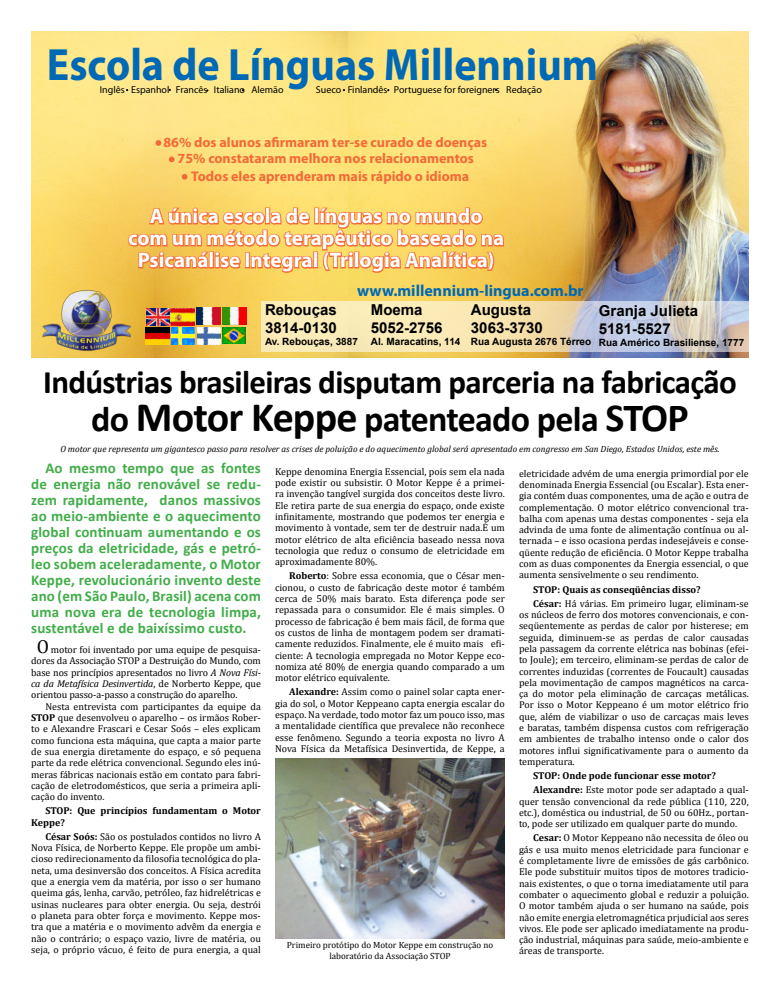
<style>
.page{position:relative;width:780px;height:993px;background:#fff}
.page>*{position:absolute;margin:0;border:0;box-sizing:border-box;transform-origin:0 0}
.t1{font:700 45.4px "Myriad Pro";color:#0069b5;scale:.93 1}
.t2{font:700 36px "Calibri";letter-spacing:-.02em;color:#000}
.t3{font:700 33px "Calibri";letter-spacing:-.02em;color:#000}
.t4{font:700 21px/22px "Myriad Pro";color:#fff;text-align:center}
.t5{font:18.8px "Cambria";color:#000}
.t6{font:700 16px "Myriad Pro";color:#0069b5}
.t7{font:700 15px/16px "Calibri";letter-spacing:.01em;color:#41ad49;text-align:justify}
.t8{font:700 15px/18px "Arial";color:#000}
.t9{font:700 14px/16px "Myriad Pro";color:#f26a38;text-align:center}
.t10{font:10px/11.3px "Cambria";color:#000;text-align:justify}
.t11{font:700 10px/14.1px "Cambria";color:#000}
.t12{font:10px "Myriad Pro";color:#000}
.t13{font:700 10px "Arial";color:#000}
.t14{font:italic 9px "Cambria";color:#000}
.t15{font:9px/10.8px "Cambria";color:#000;text-align:center}
.s1{font-size:42px}
.s2{font-size:40px}
.s3{font-style:italic}
.s4{font-weight:700}
.s5{font-weight:400}
</style>
<div class="page">
<img style="left:31px;top:31px;width:123px;height:326px">
<img style="left:154px;top:31px;width:594px;height:327px">
<svg style="left:127px;top:195px;width:378px;height:111px;background:#f6b853"></svg>
<img style="left:146px;top:308px;width:23px;height:17px">
<img style="left:171px;top:308px;width:23px;height:17px">
<img style="left:196px;top:308px;width:24px;height:17px">
<img style="left:222px;top:308px;width:24px;height:16px">
<img style="left:146px;top:327px;width:23px;height:17px">
<img style="left:172px;top:327px;width:23px;height:17px">
<img style="left:197px;top:327px;width:23px;height:17px">
<img style="left:222px;top:327px;width:23px;height:17px">
<img style="left:43px;top:289px;width:88px;height:62px">
<svg style="left:261px;top:301px;width:488px;height:50px;background:#e7dcbf"></svg>
<svg style="left:155px;top:140px;width:6px;height:6px"></svg>
<svg style="left:169px;top:156px;width:5px;height:6px"></svg>
<svg style="left:182px;top:174px;width:5px;height:6px"></svg>
<img style="left:275px;top:758px;width:230px;height:179px">
<h1 class="t1" style="left:47px;top:35px;width:594px">Escola de Línguas Millennium</h1>
<p class="t12" style="left:100px;top:83px;width:185px">Inglês Espanhol Francês Italiano Alemão</p>
<p class="t12" style="left:316px;top:83px;width:227px">Sueco Finlandês Portuguese for foreigners Redação</p>
<h3 class="t9" style="left:163px;top:134px;width:325px">86% dos alunos afirmaram ter-se curado de doenças<br>75% constataram melhora nos relacionamentos</h3>
<h3 class="t9" style="left:191px;top:168px;width:279px">Todos eles aprenderam mais rápido o idioma</h3>
<h3 class="t4" style="left:128px;top:204px;width:377px">A única escola de línguas no mundo com um método terapêutico baseado na<br>Psicanálise Integral (Trilogia Analítica)</h3>
<h3 class="t6" style="left:357px;top:279px;width:228px">www.millennium-lingua.com.br</h3>
<h3 class="t8" style="left:265px;top:301px;width:73px">Rebouças<br>3814-0130</h3>
<p class="t13" style="left:265px;top:335px;width:94px">Av. Rebouças, 3887</p>
<h3 class="t8" style="left:371px;top:301px;width:73px">Moema<br>5052-2756</h3>
<p class="t13" style="left:371px;top:335px;width:91px">Al. Maracatins, 114</p>
<h3 class="t8" style="left:471px;top:301px;width:73px">Augusta<br>3063-3730</h3>
<p class="t13" style="left:471px;top:335px;width:122px">Rua Augusta 2676 Térreo</p>
<h3 class="t8" style="left:599px;top:302px;width:101px">Granja Julieta<br>5181-5527</h3>
<p class="t13" style="left:599px;top:335px;width:147px">Rua Américo Brasiliense, 1777</p>
<h3 class="t3" style="left:43px;top:361px;width:695px">Indústrias brasileiras disputam parceria na fabricação</h3>
<h2 class="t2" style="left:91px;top:396px;width:599px">do <span class="s1">Motor Keppe</span> patenteado pela <span class="s2">STOP</span></h2>
<p class="t14" style="left:60px;top:443px;width:660px">O motor que representa um gigantesco passo para resolver as crises de poluição e do aquecimento global será apresentado em congresso em San Diego, Estados Unidos, este mês.</p>
<p class="t7" style="left:31px;top:459px;width:231px;text-indent:14px">Ao mesmo tempo que as fontes de energia não renovável se redu&shy;zem rapidamente, danos massivos ao meio-ambiente e o aquecimento global continuam aumentando e os preços da eletricidade, gás e petró&shy;leo sobem aceleradamente, o Motor Keppe, revolucionário invento deste ano (em São Paulo, Brasil) acena com uma nova era de tecnologia limpa, sustentável e de baixíssimo custo.</p>
<p class="t10" style="left:31px;top:644px;width:231px;text-indent:20px">motor foi inventado por uma equipe de pesquisa&shy;dores da Associação STOP a Destruição do Mundo, com base nos princípios apresentados no livro <span class="s3">A Nova Físi&shy;ca da Metafísica Desinvertida</span>, de Norberto Keppe, que orientou passo-a-passo a construção do aparelho.</p>
<p class="t10" style="left:31px;top:700px;width:231px;text-indent:14px">Nesta entrevista com participantes da equipe da <span class="s4">STOP</span> que desenvolveu o aparelho – os irmãos Rober&shy;to e Alexandre Frascari e Cesar Soós – eles explicam como funciona esta máquina, que capta a maior parte de sua energia diretamente do espaço, e só pequena parte da rede elétrica convencional. Segundo eles inú&shy;meras fábricas nacionais estão em contato para fabri&shy;cação de eletrodomésticos, que seria a primeira apli&shy;cação do invento.</p>
<p class="t11" style="left:31px;top:804px;width:231px;line-height:11.3px;text-indent:14px">STOP: Que princípios fundamentam o Motor<br>Keppe?</p>
<p class="t10" style="left:31px;top:830px;width:231px;text-indent:14px"><span class="s4">César Soós:</span> São os postulados contidos no livro A Nova Física, de Norberto Keppe. Ele propõe um ambi&shy;cioso redirecionamento da filosofia tecnológica do pla&shy;neta, uma desinversão dos conceitos. A Física acredita que a energia vem da matéria, por isso o ser humano queima gás, lenha, carvão, petróleo, faz hidrelétricas e usinas nucleares para obter energia. Ou seja, destrói o planeta para obter força e movimento. Keppe mos&shy;tra que a matéria e o movimento advêm da energia e não o contrário; o espaço vazio, livre de matéria, ou seja, o próprio vácuo, é feito de pura energia, a qual</p>
<h3 class="t5" style="left:37px;top:635px;width:14px">O</h3>
<p class="t10" style="left:275px;top:465px;width:231px">Keppe denomina Energia Essencial, pois sem ela nada pode existir ou subsistir. O Motor Keppe é a primei&shy;ra invenção tangível surgida dos conceitos deste livro.<br>Ele retira parte de sua energia do espaço, onde existe infinitamente, mostrando que podemos ter energia e movimento à vontade, sem ter de destruir nada.É um motor elétrico de alta eficiência baseado nessa nova tecnologia que reduz o consumo de eletricidade em aproximadamente 80%.</p>
<p class="t10" style="left:275px;top:570px;width:231px;text-indent:14px"><span class="s4">Roberto</span>: Sobre essa economia, que o César men&shy;cionou, o custo de fabricação deste motor é também cerca de 50% mais barato. Esta diferença pode ser repassada para o consumidor. Ele é mais simples. O processo de fabricação é bem mais fácil, de forma que os custos de linha de montagem podem ser dramati&shy;camente reduzidos. Finalmente, ele é muito mais efi&shy;ciente: A tecnologia empregada no Motor Keppe eco&shy;nomiza até 80% de energia quando comparado a um motor elétrico equivalente.</p>
<p class="t10" style="left:275px;top:686px;width:231px;text-indent:14px"><span class="s4">Alexandre:</span> Assim como o painel solar capta ener&shy;gia do sol, o Motor Keppeano capta energia escalar do espaço. Na verdade, todo motor faz um pouco isso, mas a mentalidade científica que prevalece não reconhece esse fenômeno. Segundo a teoria exposta no livro A Nova Física da Metafísica Desinvertida, de Keppe, a</p>
<p class="t15" style="left:287px;top:939px;width:208px">Primeiro protótipo do Motor Keppe em construção no laboratório da Associação STOP</p>
<p class="t10" style="left:519px;top:467px;width:231px">eletricidade advém de uma energia primordial por ele denominada Energia Essencial (ou Escalar). Esta ener&shy;gia contém duas componentes, uma de ação e outra de complementação. O motor elétrico convencional tra&shy;balha com apenas uma destas componentes - seja ela advinda de uma fonte de alimentação contínua ou al&shy;ternada – e isso ocasiona perdas indesejáveis e conse&shy;qüente redução de eficiência. O Motor Keppe trabalha com as duas componentes da Energia essencial, o que aumenta sensivelmente o seu rendimento.</p>
<p class="t11" style="left:533px;top:581px;width:217px">STOP: Quais as conseqüências disso?<br>César: <span class="s5">Há várias. Em primeiro lugar, eliminam-se</span></p>
<p class="t10" style="left:519px;top:608px;width:231px">os núcleos de ferro dos motores convencionais, e con&shy;seqüentemente as perdas de calor por histerese; em seguida, diminuem-se as perdas de calor causadas pela passagem da corrente elétrica nas bobinas (efei&shy;to Joule); em terceiro, eliminam-se perdas de calor de correntes induzidas (correntes de Foucault) causadas pela movimentação de campos magnéticos na carca&shy;ça do motor pela eliminação de carcaças metálicas.<br>Por isso o Motor Keppeano é um motor elétrico frio que, além de viabilizar o uso de carcaças mais leves e baratas, também dispensa custos com refrigeração em ambientes de trabalho intenso onde o calor dos motores influi significativamente para o aumento da temperatura.</p>
<p class="t11" style="left:533px;top:768px;width:217px">STOP: Onde pode funcionar esse motor?<br>Alexandre: <span class="s5">Este motor pode ser adaptado a qual-</span></p>
<p class="t10" style="left:519px;top:795px;width:231px">quer tensão convencional da rede pública (110, 220, etc.), doméstica ou industrial, de 50 ou 60Hz., portan&shy;to, pode ser utilizado em qualquer parte do mundo.</p>
<p class="t10" style="left:519px;top:832px;width:231px;text-indent:14px"><span class="s4">Cesar:</span> O Motor Keppeano não necessita de óleo ou gás e usa muito menos eletricidade para funcionar e é completamente livre de emissões de gás carbônico.<br>Ele pode substituir muitos tipos de motores tradicio&shy;nais existentes, o que o torna imediatamente util para combater o aquecimento global e reduzir a poluição.<br>O motor também ajuda o ser humano na saúde, pois não emite energia eletromagnética prjudicial aos seres vivos. Ele pode ser aplicado imediatamente na produ&shy;ção industrial, máquinas para saúde, meio-ambiente e áreas de transporte.</p>
</div>
